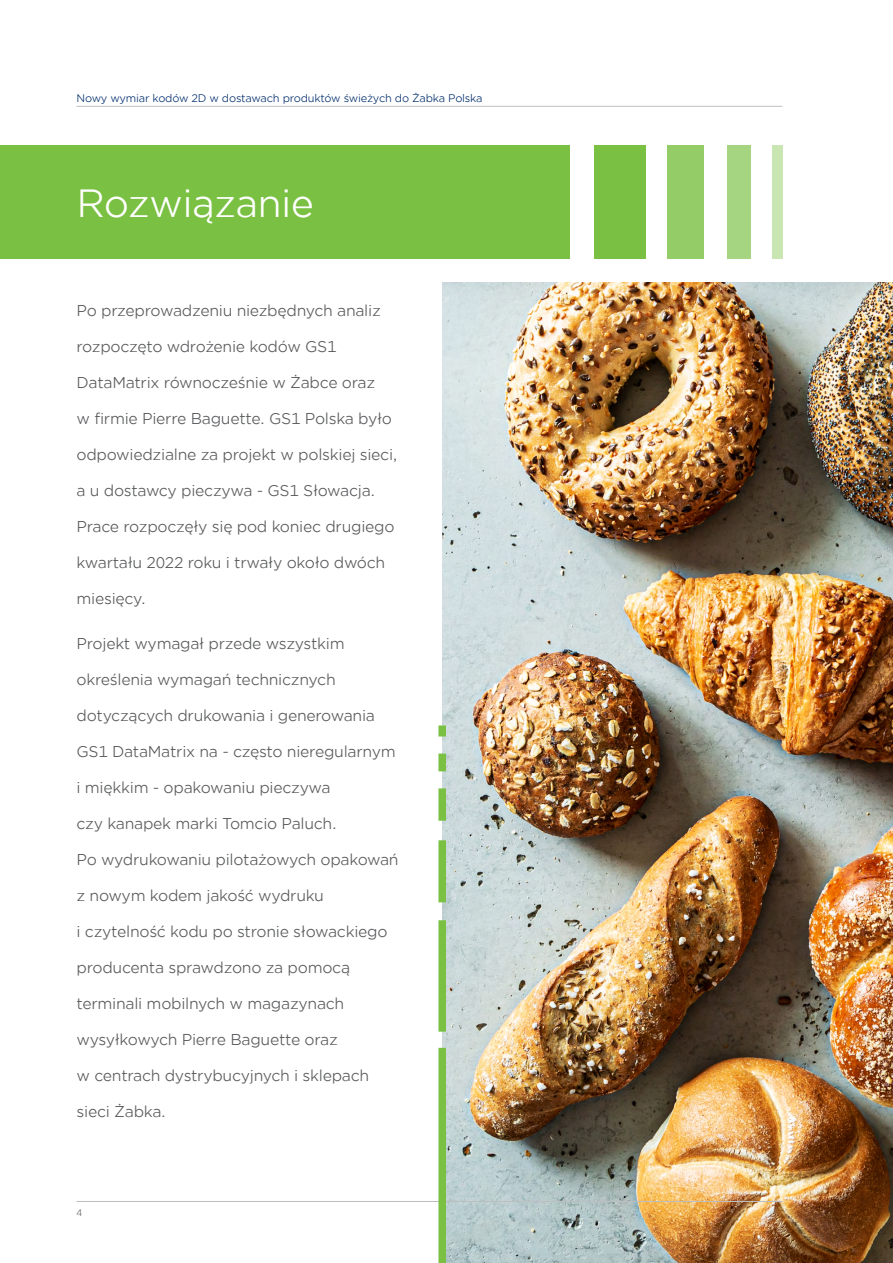
<style>
.page{position:relative;width:893px;height:1263px;background:#fff}
.page>*{position:absolute;margin:0;border:0;box-sizing:border-box;transform-origin:0 0}
.t1{font:37.5px "Gotham Office";letter-spacing:-.02em;color:#fff}
.t2{font:15px "Gotham Office";letter-spacing:-.02em;color:#58595b}
.t3{font:10.5px "Gotham Office";letter-spacing:-.02em;color:#002d6c}
.t4{font:9px "Gotham Office";color:#58595b}
</style>
<div class="page">
<hr style="left:77px;top:106px;width:705px;height:1px;background:#bcbec0">
<img style="left:442px;top:283px;width:451px;height:980px">
<div style="left:0;top:145px;width:570px;height:114px;background:#7ac143"></div>
<hr style="left:892px;top:145px;width:1px;height:114px;background:#7ac143">
<div style="left:668px;top:145px;width:36px;height:114px;background:#94cd68"></div>
<div style="left:727px;top:145px;width:23px;height:114px;background:#a6d581"></div>
<div style="left:772px;top:145px;width:10px;height:114px;background:#c8e5b2"></div>
<hr style="left:77px;top:1201px;width:705px;height:1px;background:#bcbec0">
<div style="left:438px;top:1048px;width:8px;height:215px;background:#7ac143"></div>
<div style="left:438px;top:920px;width:8px;height:112px;background:#7ac143"></div>
<div style="left:438px;top:840px;width:8px;height:62px;background:#7ac143"></div>
<div style="left:438px;top:788px;width:8px;height:33px;background:#7ac143"></div>
<div style="left:438px;top:753px;width:8px;height:18px;background:#7ac143"></div>
<div style="left:438px;top:725px;width:8px;height:11px;background:#7ac143"></div>
<div style="left:594px;top:145px;width:51px;height:114px;background:#7ac143"></div>
<p class="t3" style="left:77px;top:91px;width:408px">Nowy wymiar kodów 2D w dostawach produktów świeżych do Żabka Polska</p>
<h1 class="t1" style="left:77px;top:178px;width:239px">Rozwiązanie</h1>
<p class="t2" style="left:77px;top:300px;width:306px">Po przeprowadzeniu niezbędnych analiz</p>
<p class="t2" style="left:77px;top:336px;width:261px">rozpoczęto wdrożenie kodów GS1</p>
<p class="t2" style="left:77px;top:372px;width:300px">DataMatrix równocześnie w Żabce oraz</p>
<p class="t2" style="left:77px;top:408px;width:317px">w firmie Pierre Baguette. GS1 Polska było</p>
<p class="t2" style="left:77px;top:444px;width:323px">odpowiedzialne za projekt w polskiej sieci,</p>
<p class="t2" style="left:77px;top:480px;width:300px">a u dostawcy pieczywa - GS1 Słowacja.</p>
<p class="t2" style="left:77px;top:516px;width:320px">Prace rozpoczęły się pod koniec drugiego</p>
<p class="t2" style="left:77px;top:552px;width:310px">kwartału 2022 roku i trwały około dwóch</p>
<p class="t2" style="left:77px;top:588px;width:71px">miesięcy.</p>
<p class="t2" style="left:77px;top:633px;width:270px">Projekt wymagał przede wszystkim</p>
<p class="t2" style="left:77px;top:669px;width:261px">określenia wymagań technicznych</p>
<p class="t2" style="left:77px;top:705px;width:300px">dotyczących drukowania i generowania</p>
<p class="t2" style="left:77px;top:741px;width:321px">GS1 DataMatrix na - często nieregularnym</p>
<p class="t2" style="left:77px;top:777px;width:256px">i miękkim - opakowaniu pieczywa</p>
<p class="t2" style="left:77px;top:813px;width:262px">czy kanapek marki Tomcio Paluch.</p>
<p class="t2" style="left:77px;top:849px;width:324px">Po wydrukowaniu pilotażowych opakowań</p>
<p class="t2" style="left:77px;top:885px;width:249px">z nowym kodem jakość wydruku</p>
<p class="t2" style="left:77px;top:921px;width:313px">i czytelność kodu po stronie słowackiego</p>
<p class="t2" style="left:77px;top:957px;width:275px">producenta sprawdzono za pomocą</p>
<p class="t2" style="left:77px;top:993px;width:269px">terminali mobilnych w magazynach</p>
<p class="t2" style="left:77px;top:1029px;width:263px">wysyłkowych Pierre Baguette oraz</p>
<p class="t2" style="left:77px;top:1065px;width:294px">w centrach dystrybucyjnych i sklepach</p>
<p class="t2" style="left:77px;top:1101px;width:91px">sieci Żabka.</p>
<p class="t4" style="left:77px;top:1207px;width:7px">4</p>
</div>
